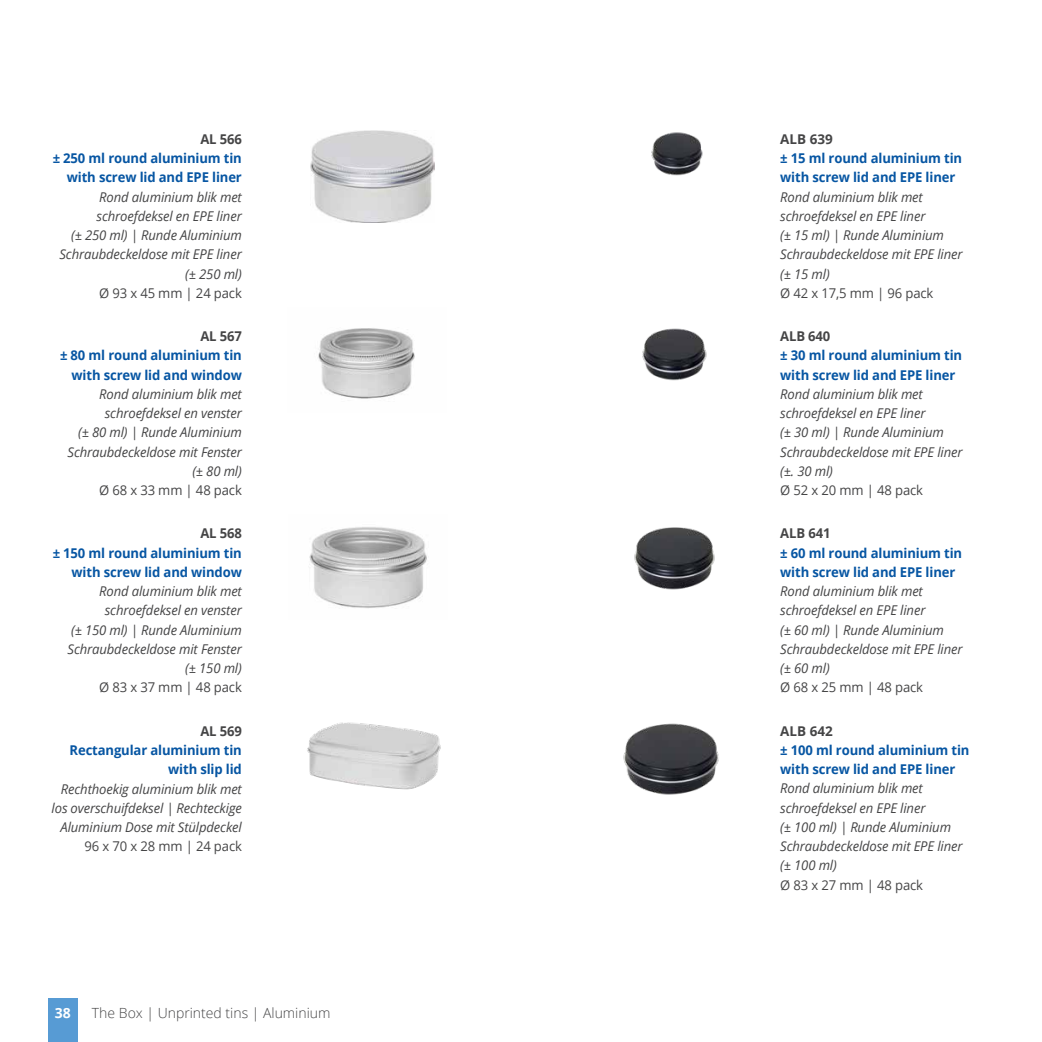
<style>
.page{position:relative;width:1042px;height:1042px;background:#fff}
.page>*{position:absolute;margin:0;border:0;box-sizing:border-box;transform-origin:0 0}
.t1{font:300 14px "Open Sans";color:#454546}
.t2{font:700 14px "Open Sans";color:#fff}
.t3{font:italic 13.47px/19.2px "Open Sans";letter-spacing:-.01em;color:#454546;text-align:right}
.t4{font:700 13.47px/19.2px "Open Sans";letter-spacing:-.01em;color:#0756a3;text-align:right}
.t5{font:13.47px "Open Sans";letter-spacing:-.01em;color:#454546}
.t6{font:700 13.47px "Open Sans";letter-spacing:-.01em;color:#454546}
</style>
<div class="page">
<div style="left:48px;top:999px;width:30px;height:43px;background:#579bd4"></div>
<img style="left:309px;top:527px;width:118px;height:81px">
<img style="left:307px;top:722px;width:134px;height:68px">
<img style="left:623px;top:723px;width:96px;height:72px">
<img style="left:634px;top:527px;width:81px;height:63px">
<img style="left:642px;top:328px;width:65px;height:53px">
<hr style="left:1041px;top:433px;width:1px;height:609px;background:#000">
<img style="left:318px;top:328px;width:97px;height:71px">
<img style="left:311px;top:130px;width:123px;height:93px">
<img style="left:651px;top:132px;width:52px;height:44px">
<p class="t6" style="left:200px;top:129px;width:43px">AL 566</p>
<p class="t4" style="left:53px;top:148px;width:191px">± 250 ml round aluminium tin with screw lid and EPE liner</p>
<p class="t3" style="left:59px;top:187px;width:184px">Rond aluminium blik met schroefdeksel en EPE liner<br>(± 250 ml) | Runde Aluminium<br>Schraubdeckeldose mit EPE liner (± 250 ml)</p>
<p class="t5" style="left:99px;top:284px;width:144px">Ø 93 x 45 mm | 24 pack</p>
<p class="t6" style="left:200px;top:327px;width:43px">AL 567</p>
<p class="t4" style="left:60px;top:345px;width:183px">± 80 ml round aluminium tin with screw lid and window</p>
<p class="t3" style="left:68px;top:384px;width:176px">Rond aluminium blik met schroefdeksel en venster<br>(± 80 ml) | Runde Aluminium<br>Schraubdeckeldose mit Fenster (± 80 ml)</p>
<p class="t5" style="left:99px;top:481px;width:144px">Ø 68 x 33 mm | 48 pack</p>
<p class="t6" style="left:200px;top:524px;width:43px">AL 568</p>
<p class="t4" style="left:53px;top:543px;width:191px">± 150 ml round aluminium tin with screw lid and window</p>
<p class="t3" style="left:68px;top:581px;width:176px">Rond aluminium blik met schroefdeksel en venster<br>(± 150 ml) | Runde Aluminium<br>Schraubdeckeldose mit Fenster (± 150 ml)</p>
<p class="t5" style="left:99px;top:678px;width:144px">Ø 83 x 37 mm | 48 pack</p>
<p class="t6" style="left:200px;top:721px;width:43px">AL 569</p>
<p class="t4" style="left:70px;top:740px;width:174px">Rectangular aluminium tin with slip lid</p>
<p class="t3" style="left:52px;top:778px;width:192px">Rechthoekig aluminium blik met los overschuifdeksel | Rechteckige<br>Aluminium Dose mit Stülpdeckel</p>
<p class="t5" style="left:84px;top:837px;width:159px">96 x 70 x 28 mm | 24 pack</p>
<p class="t2" style="left:55px;top:1003px;width:17px">38</p>
<p class="t1" style="left:92px;top:1003px;width:240px">The Box | Unprinted tins | Aluminium</p>
<p class="t6" style="left:780px;top:129px;width:54px">ALB 639</p>
<p class="t4" style="left:780px;top:148px;width:183px;text-align:left">± 15 ml round aluminium tin with screw lid and EPE liner</p>
<p class="t3" style="left:780px;top:187px;width:184px;text-align:left">Rond aluminium blik met schroefdeksel en EPE liner<br>(± 15 ml) | Runde Aluminium<br>Schraubdeckeldose mit EPE liner (± 15 ml)</p>
<p class="t5" style="left:780px;top:284px;width:155px">Ø 42 x 17,5 mm | 96 pack</p>
<p class="t6" style="left:780px;top:327px;width:52px">ALB 640</p>
<p class="t4" style="left:780px;top:345px;width:183px;text-align:left">± 30 ml round aluminium tin with screw lid and EPE liner</p>
<p class="t3" style="left:780px;top:384px;width:184px;text-align:left">Rond aluminium blik met schroefdeksel en EPE liner<br>(± 30 ml) | Runde Aluminium<br>Schraubdeckeldose mit EPE liner (±. 30 ml)</p>
<p class="t5" style="left:780px;top:481px;width:144px">Ø 52 x 20 mm | 48 pack</p>
<p class="t6" style="left:780px;top:524px;width:52px">ALB 641</p>
<p class="t4" style="left:780px;top:543px;width:183px;text-align:left">± 60 ml round aluminium tin with screw lid and EPE liner</p>
<p class="t3" style="left:780px;top:581px;width:184px;text-align:left">Rond aluminium blik met schroefdeksel en EPE liner<br>(± 60 ml) | Runde Aluminium<br>Schraubdeckeldose mit EPE liner (± 60 ml)</p>
<p class="t5" style="left:780px;top:678px;width:144px">Ø 68 x 25 mm | 48 pack</p>
<p class="t6" style="left:780px;top:721px;width:54px">ALB 642</p>
<p class="t4" style="left:780px;top:740px;width:191px;text-align:left">± 100 ml round aluminium tin with screw lid and EPE liner</p>
<p class="t3" style="left:780px;top:778px;width:184px;text-align:left">Rond aluminium blik met schroefdeksel en EPE liner<br>(± 100 ml) | Runde Aluminium<br>Schraubdeckeldose mit EPE liner (± 100 ml)</p>
<p class="t5" style="left:780px;top:875px;width:144px">Ø 83 x 27 mm | 48 pack</p>
</div>
